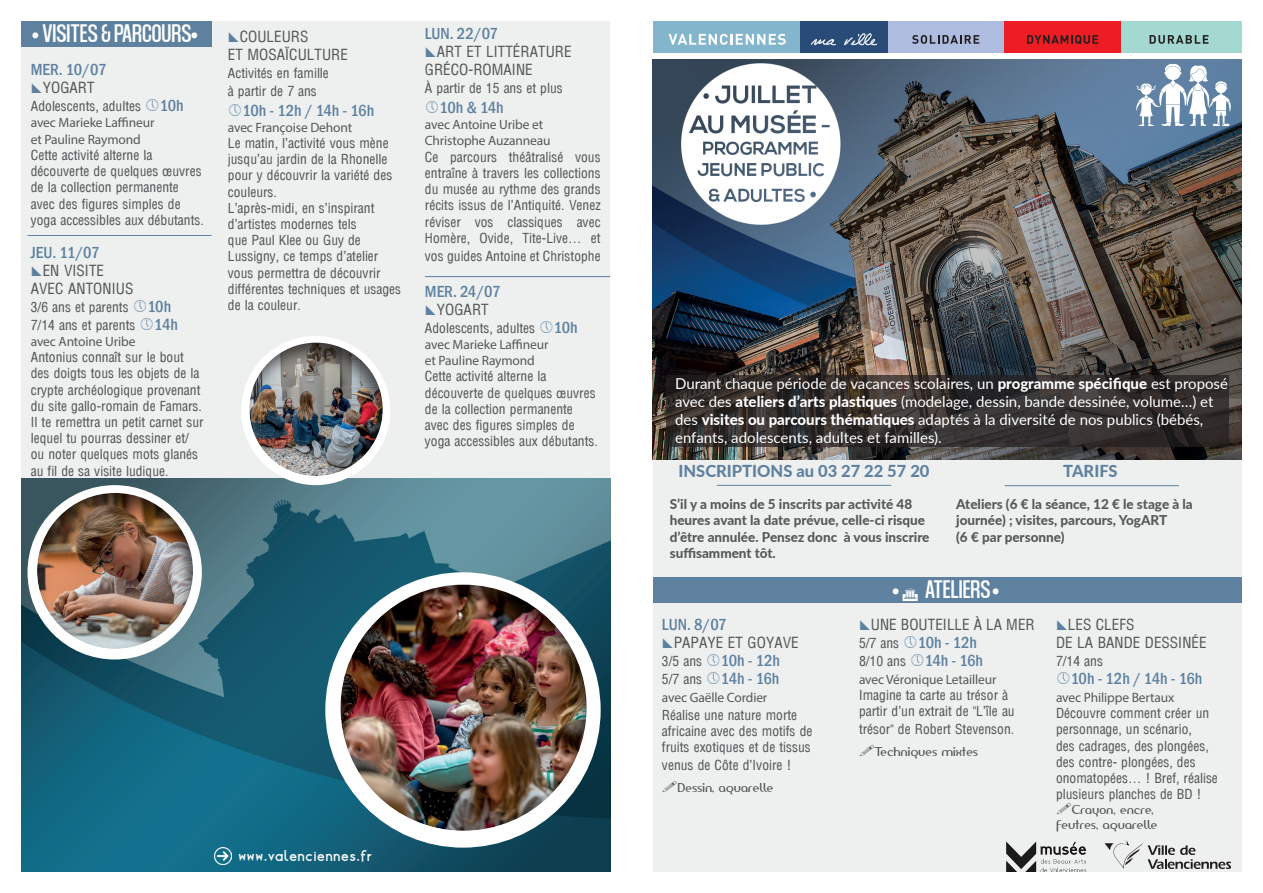
<style>
.page{position:relative;width:1263px;height:893px;background:#fff}
.page>*{position:absolute;margin:0;border:0;box-sizing:border-box;transform-origin:0 0}
.t1{font:27px "Coolvetica Condensed Rg";color:#fff}
.t2{font:500 condensed 16.5px/18px "Franklin Gothic";color:#5f81a0}
.t3{font:800 16.5px "Lato";color:#5f81a0}
.t4{font:700 16.5px "Alcefun";letter-spacing:.05em;color:#fff}
.t5{font:15px/18px "Lato";color:#fff}
.t6{font:15px/18px "Arena Condensed";color:#57585a}
.t7{font:13.5px/16.2px "Arena Condensed";color:#57585a}
.t8{font:800 13.5px/16.2px "Lato";color:#57585a}
.t9{font:13.5px/16.2px "Myriad Pro";letter-spacing:-.01em;color:#57585a}
.t10{font:12px/15px "Amerika Sans";color:#57585a}
.s1{font-family:"Arena Condensed";font-size:18px}
.s2{font-family:"Franklin Gothic";font-weight:500;font-stretch:condensed;font-size:16.5px;color:#5f81a0}
.s3{font-weight:800}
.s4{font-family:"Arena Condensed";font-weight:400;font-stretch:normal;font-size:13.5px;color:#57585a}
</style>
<div class="page">
<div style="left:21px;top:21px;width:589px;height:851px;background:#eef0f0"></div>
<img style="left:21px;top:478px;width:589px;height:394px">
<div style="left:653px;top:62px;width:589px;height:810px;background:#eef0f0"></div>
<img style="left:653px;top:59px;width:589px;height:400px">
<div style="left:653px;top:21px;width:147px;height:32px;background:#83b5cc"></div>
<svg style="left:669px;top:34px;width:117px;height:11px"></svg>
<div style="left:1121px;top:21px;width:121px;height:32px;background:#a4d9d2"></div>
<svg style="left:1149px;top:35px;width:59px;height:9px"></svg>
<div style="left:888px;top:21px;width:116px;height:32px;background:#aebcdf"></div>
<svg style="left:912px;top:35px;width:67px;height:9px"></svg>
<div style="left:1004px;top:21px;width:117px;height:32px;background:#ee1d23"></div>
<svg style="left:1027px;top:35px;width:71px;height:9px"></svg>
<div style="left:800px;top:21px;width:88px;height:32px;background:#294b77"></div>
<svg style="left:811px;top:39px;width:25px;height:6px"></svg>
<svg style="left:844px;top:33px;width:33px;height:12px"></svg>
<svg style="left:1135px;top:62px;width:97px;height:65px;background:#9ab0c5"></svg>
<img style="left:652px;top:59px;width:313px;height:176px">
<hr style="left:1005px;top:485px;width:174px;height:1px;background:#5f81a0">
<hr style="left:717px;top:485px;width:174px;height:1px;background:#5f81a0">
<div style="left:653px;top:577px;width:589px;height:25px;background:#5f81a0"></div>
<svg style="left:667px;top:375px;width:562px;height:71px;background:#332e2d"></svg>
<img style="left:1006px;top:841px;width:81px;height:31px">
<svg style="left:1104px;top:840px;width:127px;height:29px"></svg>
<img style="left:215px;top:848px;width:17px;height:17px">
<div style="left:21px;top:21px;width:191px;height:26px;background:#5f81a0"></div>
<div style="left:325px;top:572px;width:276px;height:276px;background:#fff;border-radius:50%"></div>
<div style="left:340px;top:582px;width:249px;height:249px;background:#231f20;opacity:.75"></div>
<hr style="left:28px;top:235px;width:184px;height:1px;background:#5f81a0">
<hr style="left:425px;top:276px;width:185px;height:1px;background:#5f81a0">
<div style="left:28px;top:485px;width:174px;height:174px;background:#fff;border-radius:50%"></div>
<div style="left:37px;top:490px;width:159px;height:159px;background:#231f20;opacity:.75"></div>
<div style="left:241px;top:336px;width:149px;height:149px;background:#fff;border-radius:50%"></div>
<div style="left:249px;top:340px;width:136px;height:136px;background:#231f20;opacity:.75"></div>
<h1 class="t1" style="left:33px;top:16px;width:165px"><span class="s1">•</span> VISITES &amp; PARCOURS<span class="s1">•</span></h1>
<p class="t2" style="left:31px;top:61px;width:77px">MER. 10/07</p>
<p class="t6" style="left:43px;top:79px;width:54px">YOGART</p>
<p class="t7" style="left:31px;top:98px;width:154px">Adolescents, adultes <span class="s2">10h</span></p>
<p class="t9" style="left:31px;top:115px;width:125px">avec Marieke Laffineur et Pauline Raymond</p>
<p class="t7" style="left:31px;top:147px;width:174px">Cette activité alterne la découverte de quelques œuvres de la collection permanente avec des figures simples de yoga accessibles aux débutants.</p>
<p class="t2" style="left:31px;top:243px;width:70px">JEU. 11/07</p>
<p class="t6" style="left:31px;top:261px;width:104px;text-indent:12px">EN VISITE<br>AVEC ANTONIUS</p>
<p class="t7" style="left:31px;top:298px;width:149px;line-height:18px">3/6 ans et parents <span class="s2">10h<br></span>7/14 ans et parents <span class="s2">14h</span></p>
<p class="t9" style="left:31px;top:333px;width:106px">avec Antoine Uribe</p>
<p class="t7" style="left:31px;top:349px;width:174px">Antonius connaît sur le bout des doigts tous les objets de la crypte archéologique provenant du site gallo-romain de Famars.<br>Il te remettra un petit carnet sur lequel tu pourras dessiner et/ ou noter quelques mots glanés au fil de sa visite ludique.</p>
<p class="t6" style="left:228px;top:28px;width:122px;text-indent:12px">COULEURS<br>ET MOSAÏCULTURE</p>
<p class="t7" style="left:228px;top:64px;width:103px;line-height:18px">Activités en famille à partir de 7 ans</p>
<p class="t2" style="left:243px;top:101px;width:133px">10h - 12h / 14h - 16h</p>
<p class="t9" style="left:228px;top:119px;width:126px">avec Françoise Dehont</p>
<p class="t7" style="left:228px;top:135px;width:175px">Le matin, l’activité vous mène jusqu’au jardin de la Rhonelle pour y découvrir la variété des couleurs.<br>L’après-midi, en s’inspirant d’artistes modernes tels<br>que Paul Klee ou Guy de<br>Lussigny, ce temps d’atelier vous permettra de découvrir différentes techniques et usages de la couleur.</p>
<p class="t2" style="left:425px;top:25px;width:75px">LUN. 22/07</p>
<p class="t6" style="left:425px;top:43px;width:148px;text-indent:12px">ART ET LITTÉRATURE<br>GRÉCO-ROMAINE</p>
<p class="t7" style="left:425px;top:80px;width:139px">À partir de 15 ans et plus</p>
<p class="t2" style="left:440px;top:98px;width:66px">10h &amp; 14h</p>
<p class="t9" style="left:425px;top:116px;width:127px">avec Antoine Uribe et<br>Christophe Auzanneau</p>
<p class="t7" style="left:425px;top:149px;width:177px;text-align:justify">Ce parcours théâtralisé vous entraîne à travers les collections du musée au rythme des grands récits issus de l’Antiquité. Venez réviser vos classiques avec Homère, Ovide, Tite-Live… et</p>
<p class="t7" style="left:425px;top:248px;width:177px">vos guides Antoine et Christophe</p>
<p class="t2" style="left:425px;top:282px;width:77px">MER. 24/07</p>
<p class="t6" style="left:437px;top:300px;width:54px">YOGART</p>
<p class="t7" style="left:425px;top:320px;width:154px">Adolescents, adultes <span class="s2">10h</span></p>
<p class="t9" style="left:425px;top:336px;width:125px">avec Marieke Laffineur et Pauline Raymond</p>
<p class="t7" style="left:425px;top:368px;width:174px">Cette activité alterne la découverte de quelques œuvres de la collection permanente avec des figures simples de yoga accessibles aux débutants.</p>
<p class="t4" style="left:238px;top:846px;width:135px">www.valenciennes.fr</p>
<p class="t5" style="left:675px;top:374px;width:554px">Durant chaque période de vacances scolaires, un <span class="s3">programme spécifique</span> est proposé avec des <span class="s3">ateliers d’arts plastiques</span> (modelage, dessin, bande dessinée, volume…) et des <span class="s3">visites ou parcours thématiques</span> adaptés à la diversité de nos publics (bébés, enfants, adolescents, adultes et familles).</p>
<p class="t3" style="left:678px;top:458px;width:252px">INSCRIPTIONS au 03 27 22 57 20</p>
<p class="t8" style="left:670px;top:496px;width:261px">S’il y a moins de 5 inscrits par activité 48 heures avant la date prévue, celle-ci risque d’être annulée. Pensez donc à vous inscrire suffisamment tôt.</p>
<p class="t3" style="left:1063px;top:458px;width:56px">TARIFS</p>
<p class="t8" style="left:956px;top:496px;width:238px">Ateliers (6 € la séance, 12 € le stage à la journée) ; visites, parcours, YogART<br>(6 € par personne)</p>
<h1 class="t1" style="left:893px;top:572px;width:106px"><span class="s1">•</span> ATELIERS<span class="s1">•</span></h1>
<p class="t2" style="left:662px;top:615px;width:66px">LUN. 8/07</p>
<p class="t6" style="left:674px;top:634px;width:126px">PAPAYE ET GOYAVE</p>
<p class="t2" style="left:662px;top:651px;width:120px"><span class="s4">3/5 ans</span> 10h - 12h<br><span class="s4">5/7 ans</span> 14h - 16h</p>
<p class="t9" style="left:662px;top:689px;width:107px">avec Gaëlle Cordier</p>
<p class="t7" style="left:662px;top:707px;width:152px">Réalise une nature morte africaine avec des motifs de fruits exotiques et de tissus</p>
<p class="t7" style="left:662px;top:758px;width:131px">venus de Côte d’Ivoire !</p>
<p class="t10" style="left:677px;top:780px;width:97px">Dessin, aquarelle</p>
<p class="t6" style="left:871px;top:616px;width:165px">UNE BOUTEILLE À LA MER</p>
<p class="t2" style="left:859px;top:633px;width:120px"><span class="s4">5/7 ans</span> 10h - 12h</p>
<p class="t7" style="left:859px;top:653px;width:126px">8/10 ans <span class="s2">14h - 16h</span></p>
<p class="t9" style="left:859px;top:671px;width:139px">avec Véronique Letailleur</p>
<p class="t7" style="left:859px;top:687px;width:157px">Imagine ta carte au trésor à partir d’un extrait de "L’île au</p>
<p class="t7" style="left:859px;top:722px;width:157px">trésor" de Robert Stevenson.</p>
<p class="t10" style="left:874px;top:744px;width:105px">Techniques mixtes</p>
<p class="t6" style="left:1056px;top:616px;width:152px;text-indent:12px">LES CLEFS<br>DE LA BANDE DESSINÉE</p>
<p class="t7" style="left:1056px;top:653px;width:48px">7/14 ans</p>
<p class="t2" style="left:1071px;top:669px;width:133px">10h - 12h / 14h - 16h</p>
<p class="t9" style="left:1056px;top:689px;width:120px">avec Philippe Bertaux</p>
<p class="t7" style="left:1056px;top:705px;width:163px">Découvre comment créer un personnage, un scénario,<br>des cadrages, des plongées, des contre- plongées, des onomatopées… ! Bref, réalise plusieurs planches de BD !</p>
<p class="t10" style="left:1056px;top:802px;width:103px;text-indent:15px">Crayon, encre, feutres, aquarelle</p>
</div>
